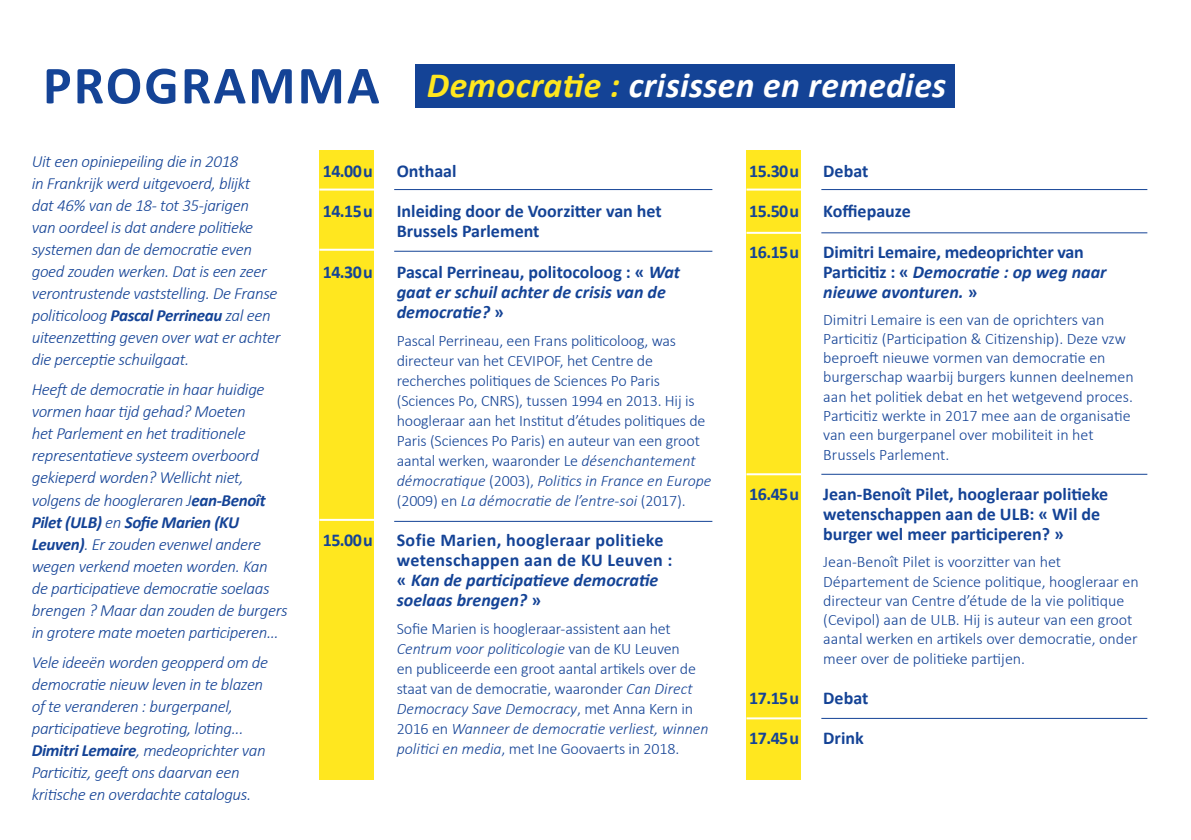
<style>
.page{position:relative;width:1191px;height:840px;background:#fff}
.page>*{position:absolute;margin:0;border:0;box-sizing:border-box;transform-origin:0 0}
.t1{font:700 54px "Calibri";letter-spacing:.04em;color:#144396}
.t2{font:italic 700 35.6px "Calibri";letter-spacing:.01em;color:#fff}
.t3{font:700 18px/20px "Calibri";color:#144396}
.t4{font:700 18px/20px "Calibri";letter-spacing:.02em;color:#144396}
.t5{font:italic 700 18px/20px "Calibri";color:#144396}
.t6{font:italic 300 17px/22px "Calibri";letter-spacing:-.02em;color:#144396}
.t7{font:300 16px/20px "Calibri";letter-spacing:-.01em;color:#144396}
.s1{color:#ffe71f}
.s2{font-weight:700}
.s3{font-style:normal}
.s4{font-style:italic}
</style>
<div class="page">
<div style="left:319px;top:150px;width:55px;height:629px;background:#ffe71f"></div>
<div style="left:746px;top:150px;width:55px;height:629px;background:#ffe71f"></div>
<hr style="left:394px;top:189px;width:318px;height:1px;background:#144396">
<hr style="left:821px;top:189px;width:326px;height:1px;background:#144396">
<hr style="left:821px;top:232px;width:326px;height:1px;background:#144396">
<hr style="left:821px;top:473px;width:326px;height:1px;background:#144396">
<hr style="left:821px;top:717px;width:326px;height:1px;background:#144396">
<hr style="left:394px;top:250px;width:318px;height:1px;background:#144396">
<hr style="left:394px;top:520px;width:318px;height:1px;background:#144396">
<hr style="left:319px;top:248px;width:55px;height:2px;background:#fff">
<hr style="left:319px;top:518px;width:55px;height:2px;background:#fff">
<hr style="left:319px;top:188px;width:55px;height:2px;background:#fff">
<hr style="left:746px;top:188px;width:55px;height:2px;background:#fff">
<hr style="left:746px;top:232px;width:55px;height:2px;background:#fff">
<hr style="left:746px;top:473px;width:55px;height:2px;background:#fff">
<hr style="left:746px;top:717px;width:55px;height:2px;background:#fff">
<div style="left:415px;top:64px;width:539px;height:44px;background:#144396"></div>
<p class="t1" style="left:43px;top:52px;width:338px">PROGRAMMA</p>
<p class="t2" style="left:427px;top:63px;width:521px"><span class="s1">Democratie :</span> crisissen en remedies</p>
<p class="t6" style="left:32px;top:150px;width:250px">Uit een opiniepeiling die in 2018<br>in Frankrijk werd uitgevoerd, blijkt<br>dat 46% van de 18- tot 35-jarigen<br>van oordeel is dat andere politieke systemen dan de democratie even goed zouden werken. Dat is een zeer verontrustende vaststelling. De Franse politicoloog <span class="s2">Pascal Perrineau</span> zal een uiteenzetting geven over wat er achter die perceptie schuilgaat.</p>
<p class="t6" style="left:32px;top:378px;width:257px">Heeft de democratie in haar huidige vormen haar tijd gehad? Moeten<br>het Parlement en het traditionele representatieve systeem overboord gekieperd worden? Wellicht niet, volgens de hoogleraren J<span class="s2">ean-Benoît Pilet (ULB)</span> en <span class="s2">Sofie Marien (KU Leuven)</span>. Er zouden evenwel andere wegen verkend moeten worden. Kan de participatieve democratie soelaas brengen ? Maar dan zouden de burgers in grotere mate moeten participeren…</p>
<p class="t6" style="left:32px;top:650px;width:238px">Vele ideeën worden geopperd om de democratie nieuw leven in te blazen of te veranderen : burgerpanel, participatieve begroting, loting...<br><span class="s2">Dimitri Lemaire</span>, medeoprichter van Particitiz, geeft ons daarvan een kritische en overdachte catalogus.</p>
<p class="t3" style="left:323px;top:160px;width:51px">14.00u</p>
<p class="t3" style="left:397px;top:160px;width:61px">Onthaal</p>
<p class="t3" style="left:323px;top:200px;width:51px">14.15u</p>
<p class="t3" style="left:397px;top:200px;width:266px">Inleiding door de Voorzitter van het<br>Brussels Parlement</p>
<p class="t3" style="left:323px;top:260px;width:51px">14.30u</p>
<p class="t5" style="left:397px;top:260px;width:285px"><span class="s3">Pascal Perrineau, politocoloog : «</span> Wat gaat er schuil achter de crisis van de democratie? <span class="s3">»</span></p>
<p class="t7" style="left:397px;top:330px;width:316px">Pascal Perrineau, een Frans politicoloog, was directeur van het CEVIPOF, het Centre de recherches politiques de Sciences Po Paris (Sciences Po, CNRS), tussen 1994 en 2013. Hij is hoogleraar aan het Institut d’études politiques de Paris (Sciences Po Paris) en auteur van een groot aantal werken, waaronder Le <span class="s4">désenchantement démocratique</span> (2003), <span class="s4">Politics in France en Europe </span>(2009) en <span class="s4">La démocratie de l’entre-soi</span> (2017).</p>
<p class="t3" style="left:323px;top:528px;width:51px">15.00u</p>
<p class="t4" style="left:397px;top:528px;width:277px">Sofie Marien, hoogleraar politieke wetenschappen aan de KU Leuven : « <span class="s4">Kan de participatieve democratie soelaas brengen?</span> »</p>
<p class="t7" style="left:397px;top:618px;width:313px">Sofie Marien is hoogleraar-assistent aan het <span class="s4">Centrum voor politicologie</span> van de KU Leuven<br>en publiceerde een groot aantal artikels over de staat van de democratie, waaronder <span class="s4">Can Direct Democracy Save Democracy</span>, met Anna Kern in 2016 en <span class="s4">Wanneer de democratie verliest, winnen politici en media</span>, met Ine Goovaerts in 2018.</p>
<p class="t3" style="left:749px;top:160px;width:51px">15.30u</p>
<p class="t3" style="left:823px;top:160px;width:47px">Debat</p>
<p class="t3" style="left:749px;top:200px;width:51px">15.50u</p>
<p class="t3" style="left:823px;top:200px;width:89px">Koffiepauze</p>
<p class="t3" style="left:749px;top:240px;width:51px">16.15u</p>
<p class="t3" style="left:823px;top:240px;width:285px">Dimitri Lemaire, medeoprichter van<br>Particitiz : « <span class="s4">Democratie : op weg naar nieuwe avonturen.</span> »</p>
<p class="t7" style="left:823px;top:309px;width:312px;line-height:19.4px">Dimitri Lemaire is een van de oprichters van Particitiz (Participation &amp; Citizenship). Deze vzw beproeft nieuwe vormen van democratie en burgerschap waarbij burgers kunnen deelnemen aan het politiek debat en het wetgevend proces.<br>Particitiz werkte in 2017 mee aan de organisatie van een burgerpanel over mobiliteit in het Brussels Parlement.</p>
<p class="t3" style="left:749px;top:483px;width:51px">16.45u</p>
<p class="t3" style="left:823px;top:483px;width:286px">Jean-Benoît Pilet, hoogleraar politieke wetenschappen aan de ULB: « Wil de burger wel meer participeren? »</p>
<p class="t7" style="left:823px;top:552px;width:317px;line-height:19.4px">Jean-Benoît Pilet is voorzitter van het Département de Science politique, hoogleraar en directeur van Centre d’étude de la vie politique (Cevipol) aan de ULB. Hij is auteur van een groot aantal werken en artikels over democratie, onder meer over de politieke partijen.</p>
<p class="t3" style="left:749px;top:687px;width:51px">17.15u</p>
<p class="t3" style="left:823px;top:687px;width:47px">Debat</p>
<p class="t3" style="left:749px;top:727px;width:51px">17.45u</p>
<p class="t3" style="left:823px;top:727px;width:42px">Drink</p>
</div>
